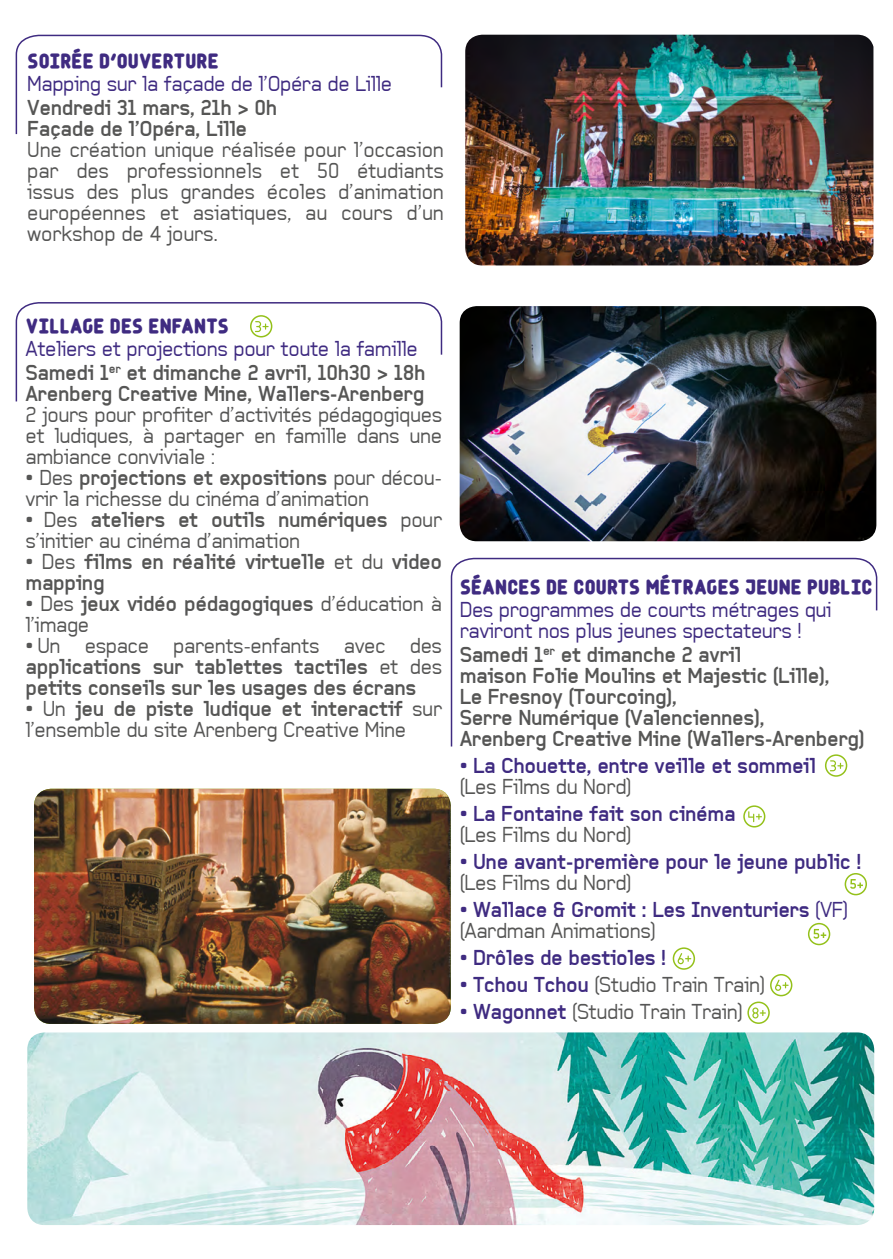
<style>
.page{position:relative;width:893px;height:1259px;background:#fff}
.page>*{position:absolute;margin:0;border:0;box-sizing:border-box;transform-origin:0 0}
.titre{font:27px "Matryoshka M";letter-spacing:-.02em;color:#3f2b81}
.texte_courant{font:21px/21px "Baksheesh";letter-spacing:-.02em;color:#565655;text-align:justify}
.date{font:700 21px "Baksheesh";letter-spacing:-.02em;color:#565655}
.texte_courant_justif{font:21px/21px "Baksheesh";letter-spacing:-.02em;color:#565655}
.texte_courant-2{font:700 21px "Baksheesh";letter-spacing:-.02em;color:#3f2b81}
.texte_courant_justif-2{font:700 21px/21px "Baksheesh";letter-spacing:-.02em;color:#565655}
.ss_titre{font:21px "Baksheesh";letter-spacing:-.02em;color:#3f2b81}
.titre-2{font:21px/21px "Baksheesh";letter-spacing:-.02em;color:#3f2b81}
.s1{font-weight:700}
.s2{font-weight:400}
.s3{color:#3f2b81}
.s4{font-weight:700;color:#3f2b81}
</style>
<div class="page">
<img style="left:465px;top:35px;width:408px;height:230px">
<img style="left:460px;top:306px;width:416px;height:235px">
<img style="left:34px;top:789px;width:417px;height:235px">
<img style="left:27px;top:1032px;width:847px;height:193px">
<div style="left:743px;top:805px;width:22px;height:22px;border:2px solid #94c11a;border-radius:50%"></div>
<svg style="left:748px;top:811px;width:14px;height:11px"></svg>
<svg style="left:850px;top:879px;width:13px;height:9px"></svg>
<div style="left:845px;top:873px;width:22px;height:22px;border:2px solid #94c11a;border-radius:50%"></div>
<svg style="left:813px;top:929px;width:13px;height:9px"></svg>
<div style="left:808px;top:923px;width:22px;height:22px;border:2px solid #94c11a;border-radius:50%"></div>
<svg style="left:678px;top:953px;width:13px;height:11px"></svg>
<div style="left:673px;top:947px;width:22px;height:22px;border:2px solid #94c11a;border-radius:50%"></div>
<svg style="left:775px;top:979px;width:14px;height:12px"></svg>
<div style="left:770px;top:974px;width:22px;height:22px;border:2px solid #94c11a;border-radius:50%"></div>
<div style="left:747px;top:1001px;width:23px;height:23px;border:2px solid #94c11a;border-radius:50%"></div>
<svg style="left:752px;top:1007px;width:14px;height:11px"></svg>
<div style="left:825px;top:754px;width:22px;height:22px;border:2px solid #94c11a;border-radius:50%"></div>
<svg style="left:830px;top:760px;width:13px;height:11px"></svg>
<svg style="left:15px;top:34px;width:428px;height:101px"></svg>
<svg style="left:450px;top:557px;width:428px;height:190px"></svg>
<svg style="left:15px;top:302px;width:428px;height:100px"></svg>
<p class="titre" style="left:27px;top:48px;width:193px">SOIRÉE D’OUVERTURE</p>
<p class="ss_titre" style="left:27px;top:71px;width:366px">Mapping sur la façade de l’Opéra de Lille</p>
<p class="date" style="left:27px;top:95px;width:251px">Vendredi 31 mars, 21h &gt; 0h</p>
<p class="date" style="left:27px;top:116px;width:221px">Façade de l’Opéra, Lille</p>
<p class="texte_courant" style="left:27px;top:139px;width:418px">Une création unique réalisée pour l’occasion par des professionnels et 50 étudiants issus des plus grandes écoles d’animation européennes et asiatiques, au cours d’un workshop de 4 jours.</p>
<p class="titre" style="left:26px;top:313px;width:205px">VILLAGE DES ENFANTS</p>
<p class="ss_titre" style="left:26px;top:336px;width:394px">Ateliers et projections pour toute la famille</p>
<p class="date" style="left:26px;top:360px;width:402px">Samedi 1<sup>er</sup> et dimanche 2 avril, 10h30 &gt; 18h</p>
<p class="date" style="left:26px;top:381px;width:400px">Arenberg Creative Mine, Wallers-Arenberg</p>
<p class="texte_courant" style="left:26px;top:404px;width:418px">2 jours pour profiter d’activités pédagogiques et ludiques, à partager en famille dans une ambiance conviviale :</p>
<p class="texte_courant" style="left:26px;top:467px;width:418px">• Des <span class="s1">projections et expositions</span> pour décou&shy;vrir la richesse du cinéma d’animation</p>
<p class="texte_courant_justif" style="left:26px;top:509px;width:418px">• Des <span class="s1">ateliers et outils numériques</span> pour s’initier au cinéma d’animation</p>
<p class="texte_courant_justif-2" style="left:26px;top:551px;width:418px"><span class="s2">• Des</span> films en réalité virtuelle <span class="s2">et du</span> video mapping</p>
<p class="texte_courant_justif" style="left:26px;top:593px;width:418px">• Des <span class="s1">jeux vidéo pédagogiques</span> d’éducation à l’image</p>
<p class="texte_courant_justif-2" style="left:26px;top:635px;width:418px;text-align:justify"><span class="s2">• Un espace parents-enfants avec des </span>applications sur tablettes tactiles <span class="s2">et des </span>petits conseils sur les usages des écrans</p>
<p class="texte_courant_justif" style="left:26px;top:698px;width:418px">• Un <span class="s1">jeu de piste ludique et interactif</span> sur l’ensemble du site Arenberg Creative Mine</p>
<p class="titre" style="left:460px;top:574px;width:414px">SÉANCES DE COURTS MÉTRAGES JEUNE PUBLIC</p>
<p class="titre-2" style="left:460px;top:598px;width:374px">Des programmes de courts métrages qui raviront nos plus jeunes spectateurs !</p>
<p class="date" style="left:460px;top:642px;width:283px">Samedi 1<sup>er</sup> et dimanche 2 avril</p>
<p class="date" style="left:460px;top:663px;width:371px">maison Folie Moulins et Majestic (Lille),</p>
<p class="date" style="left:460px;top:684px;width:219px">Le Fresnoy (Tourcoing),</p>
<p class="date" style="left:460px;top:705px;width:306px">Serre Numérique (Valenciennes),</p>
<p class="date" style="left:460px;top:726px;width:406px">Arenberg Creative Mine (Wallers-Arenberg)</p>
<p class="texte_courant-2" style="left:460px;top:753px;width:358px"><span class="s2">•</span> La Chouette, entre veille et sommeil</p>
<p class="texte_courant" style="left:460px;top:775px;width:173px">(Les Films du Nord)</p>
<p class="texte_courant-2" style="left:460px;top:801px;width:278px"><span class="s2">•</span> La Fontaine fait son cinéma</p>
<p class="texte_courant" style="left:460px;top:823px;width:173px">(Les Films du Nord)</p>
<p class="texte_courant-2" style="left:460px;top:849px;width:403px"><span class="s2">•</span> Une avant-première pour le jeune public !</p>
<p class="texte_courant" style="left:460px;top:871px;width:173px">(Les Films du Nord)</p>
<p class="texte_courant-2" style="left:460px;top:897px;width:390px"><span class="s2">•</span> Wallace &amp; Gromit : Les Inventuriers <span class="s2">(VF)</span></p>
<p class="texte_courant" style="left:460px;top:919px;width:198px">(Aardman Animations)</p>
<p class="texte_courant-2" style="left:460px;top:945px;width:208px"><span class="s2">•</span> Drôles de bestioles !</p>
<p class="texte_courant" style="left:460px;top:973px;width:307px"><span class="s3">•</span> <span class="s4">Tchou Tchou</span> (Studio Train Train)</p>
<p class="texte_courant" style="left:460px;top:1000px;width:285px"><span class="s3">•</span> <span class="s4">Wagonnet</span> (Studio Train Train)</p>
</div>
